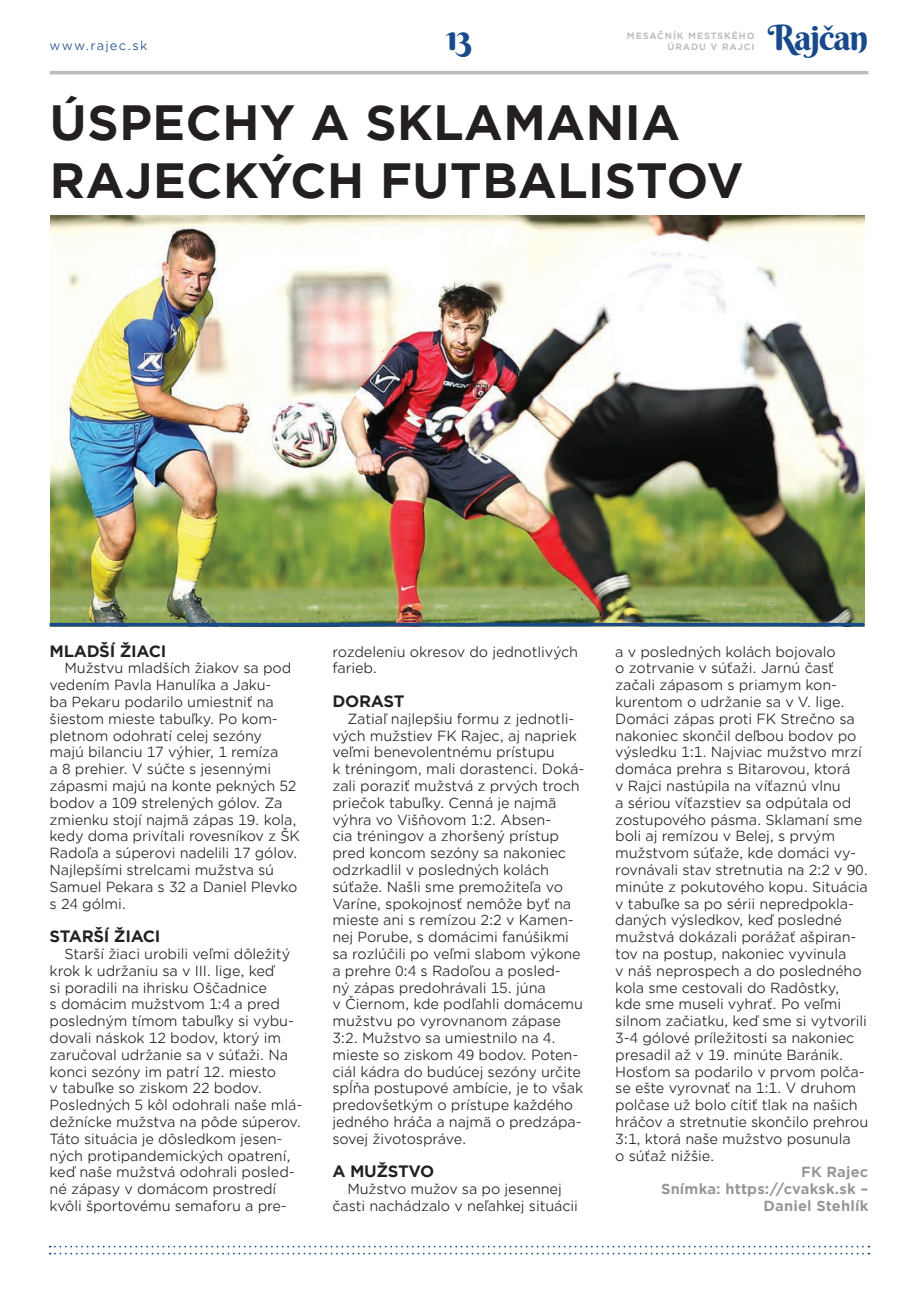
<style>
.page{position:relative;width:918px;height:1305px;background:#fff}
.page>*{position:absolute;margin:0;border:0;box-sizing:border-box;transform-origin:0 0}
.t1{font:700 47.25px "Gotham Office";color:#231f20}
.t2{font:35px "Berkshire Swash";letter-spacing:-.04em;color:#18498b}
.t3{font:700 15.75px "Gotham Office";letter-spacing:-.02em;color:#231f20}
.t4{font:14px/16.8px "Gotham Office";letter-spacing:-.01em;color:#231f20}
.t5{font:700 14px "Gotham Office";letter-spacing:.01em;color:#939598}
.t6{font:12.25px "Gotham Office";letter-spacing:.1em;color:#18498b}
.t7{font:700 8.75px "Gotham Office";letter-spacing:.1em;color:#bcbdc0}
</style>
<div class="page">
<svg style="left:50px;top:1245px;width:819px;height:9px"></svg>
<hr style="left:50px;top:71px;width:818px;height:3px;background:#bcbdc0">
<img style="left:50px;top:215px;width:814px;height:408px">
<hr style="left:50px;top:623px;width:814px;height:3px;background:#18498b">
<p class="t6" style="left:50px;top:37px;width:99px">www.rajec.sk</p>
<p class="t2" style="left:446px;top:15px;width:27px">13</p>
<p class="t2" style="left:767px;top:15px;width:102px">Rajčan</p>
<p class="t7" style="left:627px;top:30px;width:129px">MESAČNÍK MESTSKÉHO</p>
<p class="t7" style="left:667px;top:40px;width:88px">ÚRADU V RAJCI</p>
<p class="t1" style="left:50px;top:90px;width:632px">ÚSPECHY A SKLAMANIA</p>
<p class="t1" style="left:50px;top:148px;width:695px">RAJECKÝCH FUTBALISTOV</p>
<p class="t3" style="left:50px;top:640px;width:118px">MLADŠÍ ŽIACI</p>
<p class="t4" style="left:50px;top:659px;width:252px;text-indent:15px">Mužstvu mladších žiakov sa pod vedením Pavla Hanulíka a Jaku-<br>ba Pekaru podarilo umiestniť na šiestom mieste tabuľky. Po kom&shy;pletnom odohratí celej sezóny majú bilanciu 17 výhier, 1 remíza<br>a 8 prehier. V súčte s jesennými zápasmi majú na konte pekných 52 bodov a 109 strelených gólov. Za zmienku stojí najmä zápas 19. kola, kedy doma privítali rovesníkov z ŠK<br>Radoľa a súperovi nadelili 17 gólov.<br>Najlepšími strelcami mužstva sú<br>Samuel Pekara s 32 a Daniel Plevko s 24 gólmi.</p>
<p class="t3" style="left:50px;top:925px;width:112px">STARŠÍ ŽIACI</p>
<p class="t4" style="left:50px;top:945px;width:254px;text-indent:15px">Starší žiaci urobili veľmi dôležitý krok k udržaniu sa v III. lige, keď<br>si poradili na ihrisku Oščadnice<br>s domácim mužstvom 1:4 a pred posledným tímom tabuľky si vybu&shy;dovali náskok 12 bodov, ktorý im zaručoval udržanie sa v súťaži. Na konci sezóny im patrí 12. miesto<br>v tabuľke so ziskom 22 bodov.<br>Posledných 5 kôl odohrali naše mlá&shy;dežnícke mužstva na pôde súperov.<br>Táto situácia je dôsledkom jesen&shy;ných protipandemických opatrení, keď naše mužstvá odohrali posled&shy;né zápasy v domácom prostredí kvôli športovému semaforu a pre-</p>
<p class="t4" style="left:332px;top:642px;width:247px">rozdeleniu okresov do jednotlivých farieb.</p>
<p class="t3" style="left:332px;top:690px;width:74px">DORAST</p>
<p class="t4" style="left:332px;top:710px;width:253px;text-indent:15px">Zatiaľ najlepšiu formu z jednotli&shy;vých mužstiev FK Rajec, aj napriek veľmi benevolentnému prístupu<br>k tréningom, mali dorastenci. Doká&shy;zali poraziť mužstvá z prvých troch priečok tabuľky. Cenná je najmä výhra vo Višňovom 1:2. Absen-<br>cia tréningov a zhoršený prístup pred koncom sezóny sa nakoniec odzrkadlil v posledných kolách súťaže. Našli sme premožiteľa vo<br>Varíne, spokojnosť nemôže byť na mieste ani s remízou 2:2 v Kamen&shy;nej Porube, s domácimi fanúšikmi sa rozlúčili po veľmi slabom výkone a prehre 0:4 s Radoľou a posled-<br>ný zápas predohrávali 15. júna<br>v Čiernom, kde podľahli domácemu mužstvu po vyrovnanom zápase<br>3:2. Mužstvo sa umiestnilo na 4. mieste so ziskom 49 bodov. Poten&shy;ciál kádra do budúcej sezóny určite spĺňa postupové ambície, je to však predovšetkým o prístupe každého jedného hráča a najmä o predzápa&shy;sovej životospráve.</p>
<p class="t3" style="left:332px;top:1160px;width:103px">A MUŽSTVO</p>
<p class="t4" style="left:332px;top:1180px;width:247px;text-align:center">Mužstvo mužov sa po jesennej časti nachádzalo v neľahkej situácii</p>
<p class="t4" style="left:615px;top:642px;width:254px">a v posledných kolách bojovalo<br>o zotrvanie v súťaži. Jarnú časť začali zápasom s priamym kon&shy;kurentom o udržanie sa v V. lige.<br>Domáci zápas proti FK Strečno sa nakoniec skončil deľbou bodov po výsledku 1:1. Najviac mužstvo mrzí domáca prehra s Bitarovou, ktorá<br>v Rajci nastúpila na víťaznú vlnu<br>a sériou víťazstiev sa odpútala od zostupového pásma. Sklamaní sme boli aj remízou v Belej, s prvým mužstvom súťaže, kde domáci vy&shy;rovnávali stav stretnutia na 2:2 v 90. minúte z pokutového kopu. Situácia v tabuľke sa po sérii nepredpokla&shy;daných výsledkov, keď posledné mužstvá dokázali porážať ašpiran&shy;tov na postup, nakoniec vyvinula<br>v náš neprospech a do posledného kola sme cestovali do Radôstky, kde sme museli vyhrať. Po veľmi silnom začiatku, keď sme si vytvorili<br>3-4 gólové príležitosti sa nakoniec presadil až v 19. minúte Baránik.<br>Hosťom sa podarilo v prvom polča&shy;se ešte vyrovnať na 1:1. V druhom polčase už bolo cítiť tlak na našich hráčov a stretnutie skončilo prehrou<br>3:1, ktorá naše mužstvo posunula<br>o súťaž nižšie.</p>
<p class="t5" style="left:801px;top:1162px;width:69px">FK Rajec</p>
<p class="t5" style="left:661px;top:1179px;width:209px">Snímka: https://cvaksk.sk –</p>
<p class="t5" style="left:763px;top:1196px;width:106px">Daniel Stehlík</p>
</div>
